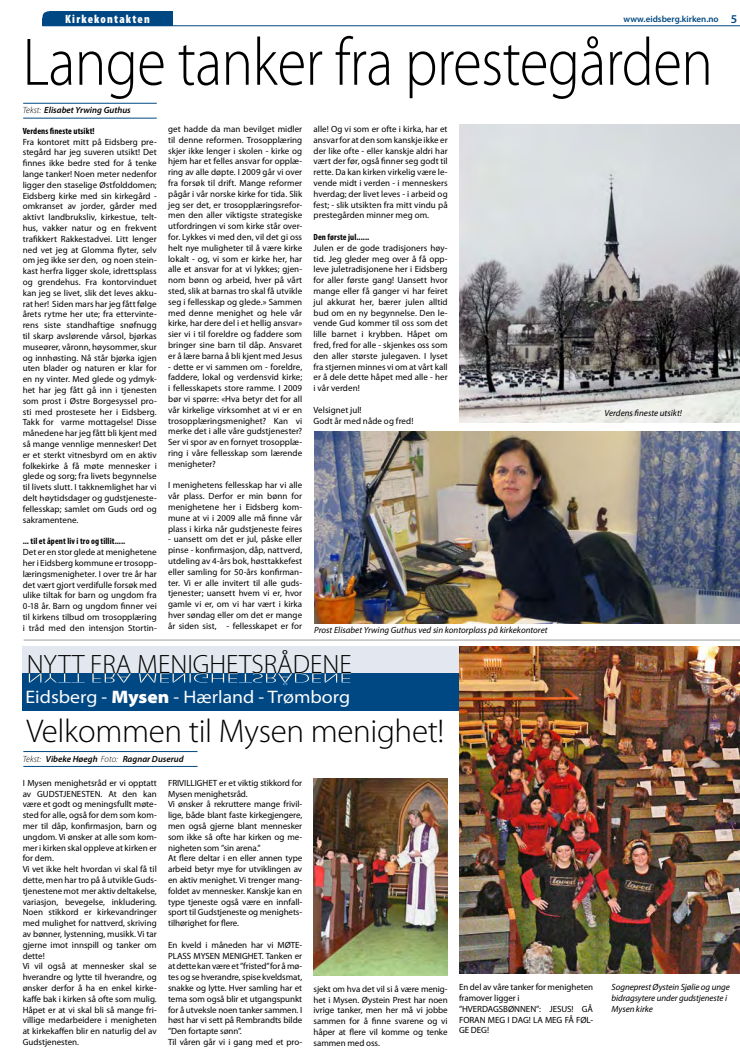
<style>
.page{position:relative;width:740px;height:1049px;background:#fff}
.page>*{position:absolute;margin:0;border:0;box-sizing:border-box;transform-origin:0 0}
.t1{font:300 67.8px "Myriad Pro";letter-spacing:-.01em;color:#000;scale:.87 1}
.t2{font:300 33px "Myriad Pro";letter-spacing:-.01em;color:#000}
.t3{font:300 26.6px "Myriad Pro";color:#000}
.t4{font:semi-expanded 18.1px "Myriad Pro";color:#fff}
.t5{font:900 condensed 12px "Myriad Pro";letter-spacing:.1em;color:#fff}
.t6{font:9px/10.8px "Myriad Pro";color:#000;text-align:justify}
.t7{font:italic 9px/10.8px "Myriad Pro";letter-spacing:-.005em;color:#000}
.t8{font:700 condensed 9px "Myriad Pro";letter-spacing:.01em;color:#000}
.t9{font:italic 600 9px "Myriad Pro";color:#000}
.t10{font:600 9px "Myriad Pro";color:#004883}
.s1{font-size:12px}
.s2{font-weight:300}
.s3{font-weight:900}
</style>
<div class="page">
<div style="left:43px;top:11px;width:130px;height:15px;background:#004883;border-radius:6px"></div>
<div style="left:50px;top:11px;width:123px;height:15px;background:#004883"></div>
<div style="left:43px;top:18px;width:130px;height:8px;background:#004883"></div>
<hr style="left:43px;top:26px;width:697px;height:1px;background:#004883">
<hr style="left:23px;top:103px;width:134px;height:1px;background:#004883">
<hr style="left:23px;top:118px;width:134px;height:1px;background:#004883">
<hr style="left:23px;top:751px;width:174px;height:1px;background:#004883">
<hr style="left:23px;top:766px;width:174px;height:1px;background:#004883">
<img style="left:460px;top:646px;width:280px;height:328px">
<img style="left:314px;top:778px;width:134px;height:197px">
<img style="left:459px;top:124px;width:281px;height:298px">
<img style="left:315px;top:431px;width:425px;height:192px">
<div style="left:22px;top:646px;width:437px;height:27px;background:#e3e7f0"></div>
<div style="left:22px;top:673px;width:437px;height:37px;background:#004883"></div>
<hr style="left:24px;top:640px;width:716px;height:1px;background:#9c9d9f">
<h3 class="t5" style="left:65px;top:12px;width:86px">Kirkekontakten</h3>
<p class="t10" style="left:623px;top:13px;width:115px">www.eidsberg.kirken.no <span class="s1">5</span></p>
<h1 class="t1" style="left:23px;top:25px;width:795px">Lange tanker fra prestegården</h1>
<p class="t9" style="left:23px;top:104px;width:110px"><span class="s2">Tekst:</span> Elisabet Yrwing Guthus</p>
<p class="t6" style="left:314px;top:123px;width:136px">alle! Og vi som er ofte i kirka, har et ansvar for at den som kanskje ikke er der like ofte - eller kanskje aldri har vært der før, også finner seg godt til rette. Da kan kirken virkelig være le&shy;vende midt i verden - i menneskers hverdag; der livet leves - i arbeid og fest; - slik utsikten fra mitt vindu på prestegården minner meg om.</p>
<p class="t8" style="left:314px;top:231px;width:57px">Den første jul......</p>
<p class="t6" style="left:314px;top:242px;width:136px">Julen er de gode tradisjoners høy&shy;tid. Jeg gleder meg over å få opp&shy;leve juletradisjonene her i Eidsberg for aller første gang! Uansett hvor mange eller få ganger vi har feiret jul akkurat her, bærer julen alltid bud om en ny begynnelse. Den le&shy;vende Gud kommer til oss som det lille barnet i krybben. Håpet om fred, fred for alle - skjenkes oss som den aller største julegaven. I lyset fra stjernen minnes vi om at vårt kall er å dele dette håpet med alle - her i vår verden!</p>
<p class="t6" style="left:314px;top:404px;width:101px">Velsignet jul!<br>Godt år med nåde og fred!</p>
<p class="t6" style="left:168px;top:123px;width:136px">get hadde da man bevilget midler til denne reformen. Trosopplæring skjer ikke lenger i skolen - kirke og hjem har et felles ansvar for opplæ&shy;ring av alle døpte. I 2009 går vi over fra forsøk til drift. Mange reformer pågår i vår norske kirke for tida. Slik jeg ser det, er trosopplæringsrefor&shy;men den aller viktigste strategiske utfordringen vi som kirke står over&shy;for. Lykkes vi med den, vil det gi oss helt nye muligheter til å være kirke lokalt - og, vi som er kirke her, har alle et ansvar for at vi lykkes; gjen&shy;nom bønn og arbeid, hver på vårt sted, slik at barnas tro skal få utvikle seg i fellesskap og glede.» Sammen med denne menighet og hele vår kirke, har dere del i et hellig ansvar» sier vi i til foreldre og faddere som bringer sine barn til dåp. Ansvaret er å lære barna å bli kjent med Jesus</p>
<p class="t6" style="left:168px;top:361px;width:136px">- dette er vi sammen om - foreldre, faddere, lokal og verdensvid kirke; i fellesskapets store ramme. I 2009 bør vi spørre: «Hva betyr det for all vår kirkelige virksomhet at vi er en trosopplæringsmenighet? Kan vi merke det i alle våre gudstjenester?<br>Ser vi spor av en fornyet trosopplæ&shy;ring i våre fellesskap som lærende menigheter?</p>
<p class="t6" style="left:168px;top:480px;width:136px">I menighetens fellesskap har vi alle vår plass. Derfor er min bønn for menighetene her i Eidsberg kom&shy;mune at vi i 2009 alle må finne vår plass i kirka når gudstjeneste feires</p>
<p class="t6" style="left:168px;top:534px;width:136px">- uansett om det er jul, påske eller pinse - konfirmasjon, dåp, nattverd, utdeling av 4-års bok, høsttakkefest eller samling for 50-års konfirman&shy;ter. Vi er alle invitert til alle guds&shy;tjenester; uansett hvem vi er, hvor gamle vi er, om vi har vært i kirka hver søndag eller om det er mange år siden sist, - fellesskapet er for</p>
<p class="t8" style="left:23px;top:125px;width:74px">Verdens fineste utsikt!</p>
<p class="t6" style="left:23px;top:136px;width:136px">Fra kontoret mitt på Eidsberg pre&shy;stegård har jeg suveren utsikt! Det finnes ikke bedre sted for å tenke lange tanker! Noen meter nedenfor ligger den staselige Østfolddomen; Eidsberg kirke med sin kirkegård - omkranset av jorder, gårder med aktivt landbruksliv, kirkestue, telt&shy;hus, vakker natur og en frekvent trafikkert Rakkestadvei. Litt lenger ned vet jeg at Glomma flyter, selv om jeg ikke ser den, og noen stein&shy;kast herfra ligger skole, idrettsplass og grendehus. Fra kontorvinduet kan jeg se livet, slik det leves akku&shy;rat her! Siden mars har jeg fått følge årets rytme her ute; fra ettervinte&shy;rens siste standhaftige snøfnugg til skarp avslørende vårsol, bjørkas museører, våronn, høysommer, skur og innhøsting. Nå står bjørka igjen uten blader og naturen er klar for en ny vinter. Med glede og ydmyk&shy;het har jeg fått gå inn i tjenesten som prost i Østre Borgesyssel pro&shy;sti med prostesete her i Eidsberg.<br>Takk for varme mottagelse! Disse månedene har jeg fått bli kjent med så mange vennlige mennesker! Det er et sterkt vitnesbyrd om en aktiv folkekirke å få møte mennesker i glede og sorg; fra livets begynnelse til livets slutt. I takknemlighet har vi delt høytidsdager og gudstjeneste&shy;fellesskap; samlet om Guds ord og sakramentene.</p>
<p class="t8" style="left:23px;top:536px;width:104px">... til et åpent liv i tro og tillit.....</p>
<p class="t6" style="left:23px;top:546px;width:136px">Det er en stor glede at menighetene her i Eidsberg kommune er trosopp&shy;læringsmenigheter. I over tre år har det vært gjort verdifulle forsøk med ulike tiltak for barn og ungdom fra 0-18 år. Barn og ungdom finner vei til kirkens tilbud om trosopplæring i tråd med den intensjon Stortin-</p>
<p class="t7" style="left:314px;top:624px;width:235px">Prost Elisabet Yrwing Guthus ved sin kontorplass på kirkekontoret</p>
<h3 class="t3" style="left:27px;top:650px;width:327px">NYTT FRA MENIGHETSRÅDENE</h3>
<h3 class="t4" style="left:26px;top:687px;width:326px">Eidsberg - <span class="s3">Mysen</span> - Hærland - Trømborg</h3>
<h2 class="t2" style="left:26px;top:713px;width:419px">Velkommen til Mysen menighet!</h2>
<p class="t6" style="left:23px;top:777px;width:136px;text-align:left">I Mysen menighetsråd er vi opptatt av GUDSTJENESTEN. At den kan være et godt og meningsfullt møte&shy;sted for alle, også for dem som kom&shy;mer til dåp, konfirmasjon, barn og ungdom. Vi ønsker at alle som kom&shy;mer i kirken skal oppleve at kirken er for dem.<br>Vi vet ikke helt hvordan vi skal få til dette, men har tro på å utvikle Guds&shy;tjenestene mot mer aktiv deltakelse, variasjon, bevegelse, inkludering.<br>Noen stikkord er kirkevandringer med mulighet for nattverd, skriving av bønner, lystenning, musikk. Vi tar gjerne imot innspill og tanker om dette!<br>Vi vil også at mennesker skal se hverandre og lytte til hverandre, og ønsker derfor å ha en enkel kirke&shy;kaffe bak i kirken så ofte som mulig.<br>Håpet er at vi skal bli så mange fri&shy;villige medarbeidere i menigheten at kirkekaffen blir en naturlig del av<br>Gudstjenesten.</p>
<p class="t6" style="left:168px;top:777px;width:136px;text-align:left">FRIVILLIGHET er et viktig stikkord for Mysen menighetsråd.<br>Vi ønsker å rekruttere mange frivil&shy;lige, både blant faste kirkegjengere, men også gjerne blant mennesker som ikke så ofte har kirken og me&shy;nigheten som ”sin arena.”<br>At flere deltar i en eller annen type arbeid betyr mye for utviklingen av en aktiv menighet. Vi trenger mang&shy;foldet av mennesker. Kanskje kan en type tjeneste også være en innfall&shy;sport til Gudstjeneste og menighets&shy;tilhørighet for flere.</p>
<p class="t9" style="left:23px;top:753px;width:163px"><span class="s2">Tekst:</span> Vibeke Høegh <span class="s2">Foto:</span> Ragnar Duserud</p>
<p class="t6" style="left:168px;top:939px;width:136px;text-align:left">En kveld i måneden har vi MØTE-PLASS MYSEN MENIGHET. Tanken er at dette kan være et ”fristed” for å mø&shy;tes og se hverandre, spise kveldsmat, snakke og lytte. Hver samling har et tema som også blir et utgangspunkt for å utveksle noen tanker sammen. I høst har vi sett på Rembrandts bilde ”Den fortapte sønn”.<br>Til våren går vi i gang med et pro-</p>
<p class="t6" style="left:314px;top:983px;width:136px">sjekt om hva det vil si å være menig&shy;het i Mysen. Øystein Prest har noen ivrige tanker, men her må vi jobbe sammen for å finne svarene og vi håper at flere vil komme og tenke sammen med oss.</p>
<p class="t6" style="left:459px;top:981px;width:136px;text-align:left">En del av våre tanker for menigheten framover ligger i ”HVERDAGSBØNNEN”: JESUS! GÅ<br>FORAN MEG I DAG! LA MEG FÅ FØL-<br>GE DEG!</p>
<p class="t7" style="left:604px;top:407px;width:79px">Verdens fineste utsikt!</p>
<p class="t7" style="left:611px;top:981px;width:120px">Sogneprest Øystein Sjølie og unge bidragsytere under gudstjeneste i<br>Mysen kirke</p>
</div>
